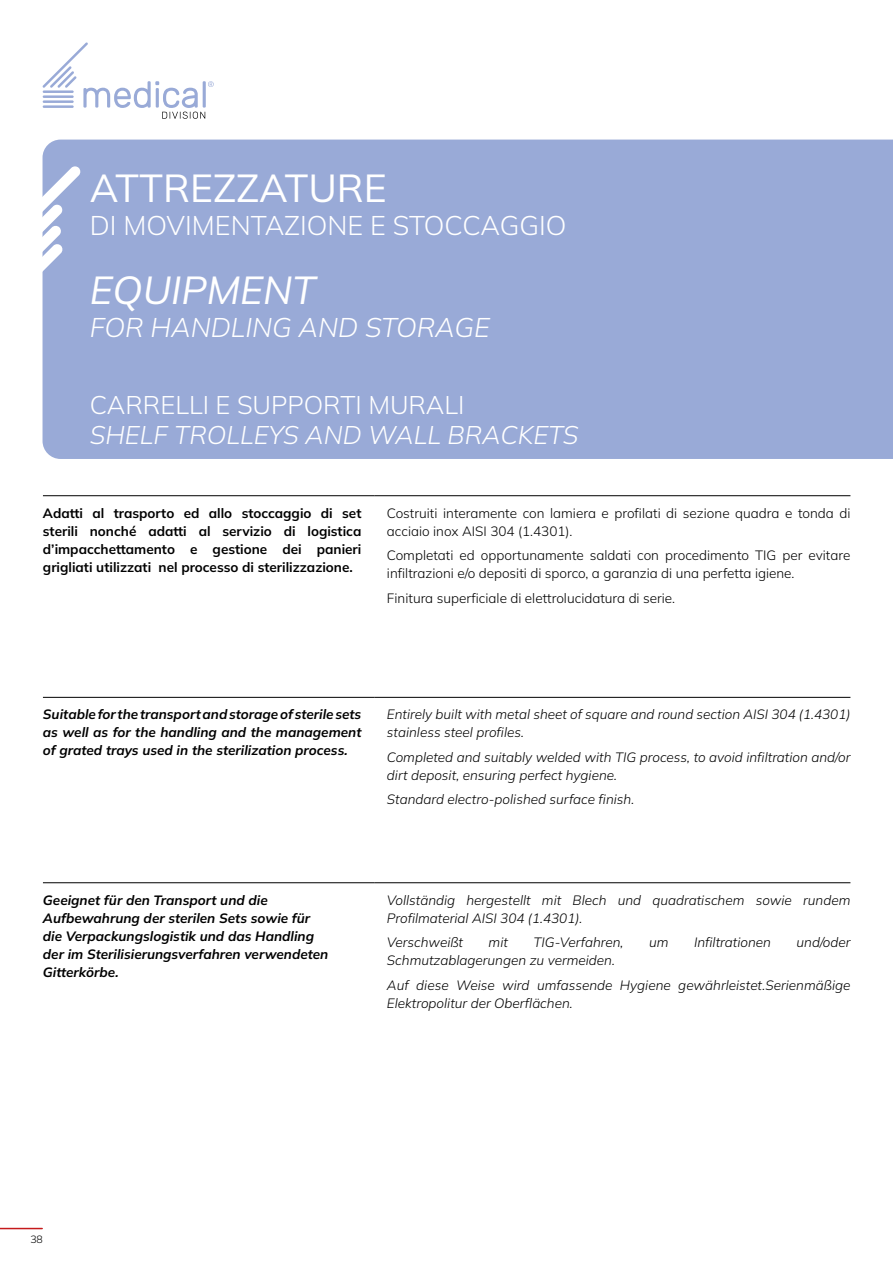
<style>
.page{position:relative;width:893px;height:1263px;background:#fff}
.page>*{position:absolute;margin:0;border:0;box-sizing:border-box;transform-origin:0 0}
.t1{font:39px "Mulish";color:#fff}
.t2{font:italic 39px "Mulish";color:#fff}
.t3{font:300 27px "Mulish";color:#fff}
.t4{font:italic 300 27px "Mulish";color:#fff}
.t5{font:italic 300 25.5px "Mulish";color:#fff}
.t6{font:300 25.5px "Mulish";color:#fff}
.t7{font:italic 300 13.5px/18px "Mulish";color:#000}
.t8{font:italic 700 13.5px/18px "Mulish";color:#000;text-align:justify}
.t9{font:300 13.5px/18px "Mulish";color:#000}
.t10{font:700 13.5px/18px "Mulish";color:#000;text-align:justify}
.t11{font:300 10.5px "Mulish";color:#000}
</style>
<div class="page">
<div style="left:43px;top:140px;width:850px;height:319px;background:#99aad7"></div>
<svg style="left:42px;top:166px;width:39px;height:168px"></svg>
<hr style="left:0;top:1228px;width:42px;height:1px;background:#c51a1b">
<svg style="left:43px;top:42px;width:171px;height:77px"></svg>
<hr style="left:43px;top:495px;width:331px;height:1px;background:#000">
<hr style="left:374px;top:495px;width:476px;height:1px;background:#000">
<hr style="left:43px;top:697px;width:331px;height:1px;background:#000">
<hr style="left:374px;top:697px;width:476px;height:1px;background:#000">
<hr style="left:43px;top:882px;width:331px;height:1px;background:#000">
<hr style="left:374px;top:882px;width:476px;height:1px;background:#000">
<h1 class="t1" style="left:90px;top:161px;width:298px">ATTREZZATURE</h1>
<h2 class="t3" style="left:90px;top:207px;width:478px">DI MOVIMENTAZIONE E STOCCAGGIO</h2>
<h1 class="t2" style="left:90px;top:264px;width:227px">EQUIPMENT</h1>
<h2 class="t4" style="left:90px;top:309px;width:402px">FOR HANDLING AND STORAGE</h2>
<h3 class="t6" style="left:90px;top:388px;width:376px">CARRELLI E SUPPORTI MURALI</h3>
<h3 class="t5" style="left:90px;top:418px;width:490px">SHELF TROLLEYS AND WALL BRACKETS</h3>
<p class="t10" style="left:43px;top:504px;width:320px">Adatti al trasporto ed allo stoccaggio di set sterili nonché adatti al servizio di logistica d’impacchettamento e gestione dei panieri grigliati utilizzati nel processo di sterilizzazione.</p>
<p class="t9" style="left:387px;top:504px;width:465px">Costruiti interamente con lamiera e profilati di sezione quadra e tonda di acciaio inox AISI 304 (1.4301).</p>
<p class="t9" style="left:387px;top:546px;width:465px">Completati ed opportunamente saldati con procedimento TIG per evitare infiltrazioni e/o depositi di sporco, a garanzia di una perfetta igiene.</p>
<p class="t9" style="left:387px;top:588px;width:290px">Finitura superficiale di elettrolucidatura di serie.</p>
<p class="t8" style="left:43px;top:705px;width:320px">Suitable for the transport and storage of sterile sets as well as for the handling and the management of grated trays used in the sterilization process.</p>
<p class="t7" style="left:387px;top:705px;width:465px">Entirely built with metal sheet of square and round section AISI 304 (1.4301) stainless steel profiles.</p>
<p class="t7" style="left:387px;top:748px;width:465px">Completed and suitably welded with TIG process, to avoid infiltration and/or dirt deposit, ensuring perfect hygiene.</p>
<p class="t7" style="left:387px;top:790px;width:249px">Standard electro-polished surface finish.</p>
<p class="t8" style="left:43px;top:891px;width:287px;text-align:left">Geeignet für den Transport und die Aufbewahrung der sterilen Sets sowie für die Verpackungslogistik und das Handling der im Sterilisierungsverfahren verwendeten Gitterkörbe.</p>
<p class="t7" style="left:387px;top:890px;width:465px">Vollständig hergestellt mit Blech und quadratischem sowie rundem<br>Profilmaterial AISI 304 (1.4301).</p>
<p class="t7" style="left:387px;top:933px;width:78px">Verschweißt</p>
<p class="t7" style="left:489px;top:933px;width:21px">mit</p>
<p class="t7" style="left:533px;top:933px;width:92px">TIG-Verfahren,</p>
<p class="t7" style="left:649px;top:933px;width:21px">um</p>
<p class="t7" style="left:694px;top:933px;width:78px">Infiltrationen</p>
<p class="t7" style="left:796px;top:933px;width:55px">und/oder</p>
<p class="t7" style="left:387px;top:948px;width:465px;line-height:24.5px">Schmutzablagerungen zu vermeiden.<br>Auf diese Weise wird umfassende Hygiene gewährleistet.Serienmäßige</p>
<p class="t7" style="left:387px;top:993px;width:187px">Elektropolitur der Oberflächen.</p>
<p class="t11" style="left:30px;top:1231px;width:14px">38</p>
</div>
